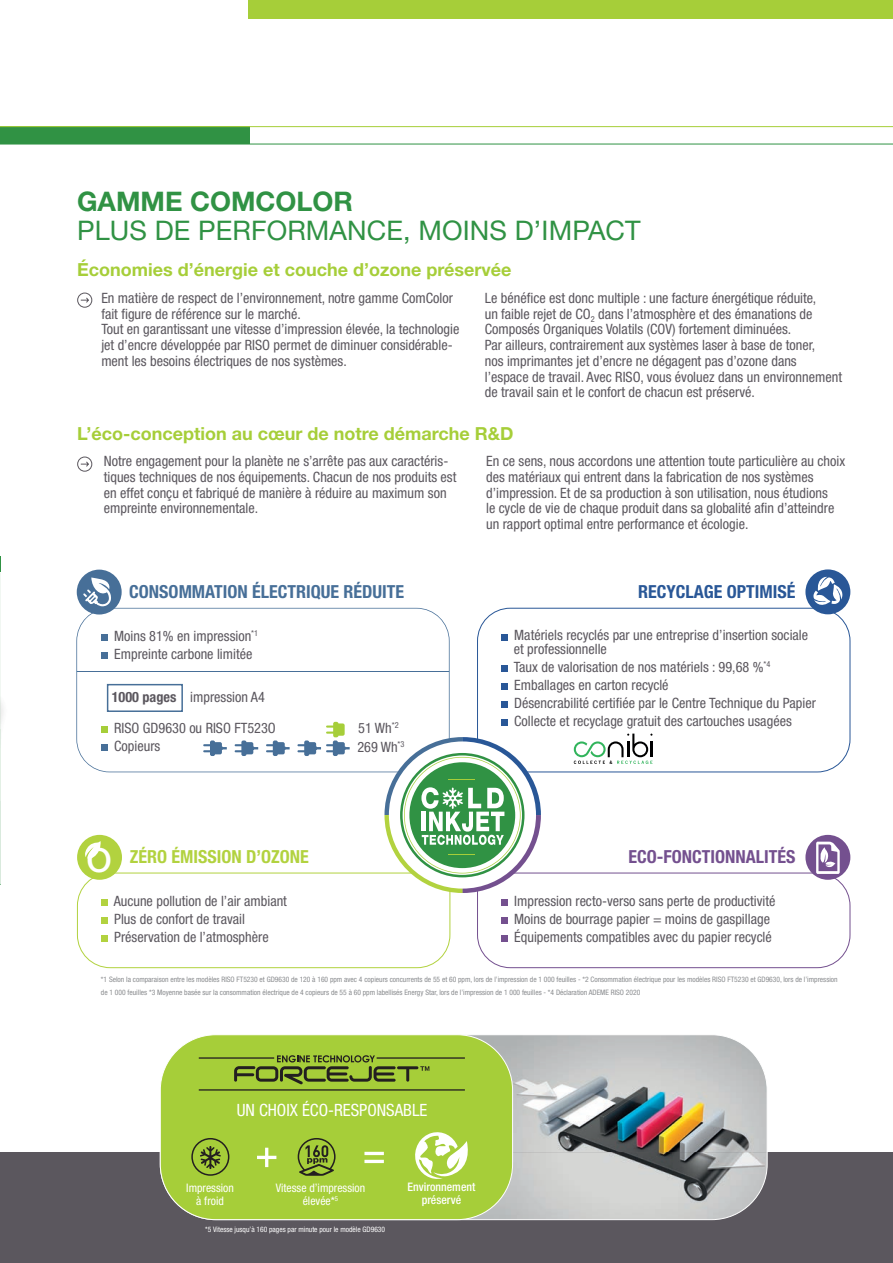
<style>
.page{position:relative;width:893px;height:1263px;background:#fff}
.page>*{position:absolute;margin:0;border:0;box-sizing:border-box;transform-origin:0 0}
.t1{font:500 33.3px "Helvetica Neue LT Std";color:#fff}
.t2{font:27px "Helvetica Neue LT Std";letter-spacing:.005em;color:#309244}
.t3{font:700 27px "Helvetica Neue LT Std";color:#309244}
.t4{font:700 18px "Helvetica Neue LT Std";color:#a6ce39}
.t5{font:700 condensed 18px "Helvetica Neue LT Std";color:#476f98}
.t6{font:700 condensed 18px "Helvetica Neue LT Std";color:#b2d23f}
.t7{font:700 condensed 18px "Helvetica Neue LT Std";color:#74508f}
.t8{font:700 condensed 18px "Helvetica Neue LT Std";color:#295797}
.t9{font:condensed 16.95px "Helvetica Neue LT Std";color:#fff}
.t10{font:condensed 14.25px/15.8px "Helvetica Neue LT Std";color:#5b575e}
.t11{font:condensed 11.7px/13px "Helvetica Neue LT Std";color:#fff;text-align:center}
.t12{font:500 condensed 11.7px/13px "Helvetica Neue LT Std";color:#fff;text-align:center}
.t13{font:condensed 7.5px/13.5px "Helvetica Neue LT Std";color:#8a8c8f}
.t14{font:condensed 7.5px "Helvetica Neue LT Std";color:#fff}
.s1{font-weight:700}
</style>
<div class="page">
<div style="left:0;top:126px;width:249px;height:18px;background:#309244"></div>
<div style="left:0;top:1152px;width:893px;height:111px;background:#5b575e"></div>
<hr style="left:0;top:126px;width:893px;height:1px;background:#a6ce39">
<img style="left:0;top:573px;width:1px;height:311px">
<hr style="left:0;top:144px;width:893px;height:1px;background:#309244">
<img style="left:470px;top:1036px;width:297px;height:183px">
<div style="left:160px;top:1035px;width:353px;height:184px;background:#a6ce39;border-radius:55px"></div>
<div style="left:160px;top:1034px;width:353px;height:186px;border:1px solid #fff;border-radius:55px"></div>
<svg style="left:234px;top:1055px;width:195px;height:29px"></svg>
<hr style="left:199px;top:1057px;width:75px;height:2px;background:#231f20">
<hr style="left:377px;top:1057px;width:88px;height:2px;background:#231f20">
<hr style="left:199px;top:1089px;width:266px;height:1px;background:#231f20">
<svg style="left:257px;top:1148px;width:19px;height:19px"></svg>
<hr style="left:364px;top:1152px;width:20px;height:3px;background:#fff">
<hr style="left:364px;top:1160px;width:20px;height:3px;background:#fff">
<svg style="left:415px;top:1132px;width:53px;height:47px"></svg>
<div style="left:248px;top:0;width:645px;height:18px;background:#a6ce39"></div>
<svg style="left:77px;top:292px;width:16px;height:16px"></svg>
<svg style="left:77px;top:456px;width:16px;height:16px"></svg>
<svg style="left:76px;top:608px;width:374px;height:137px"></svg>
<div style="left:101px;top:634px;width:6px;height:7px;background:#476f98"></div>
<div style="left:101px;top:652px;width:6px;height:7px;background:#476f98"></div>
<hr style="left:77px;top:671px;width:372px;height:1px;background:#476f98">
<div style="left:107px;top:684px;width:76px;height:28px;border:2px solid #476f98"></div>
<div style="left:77px;top:570px;width:45px;height:44px;background:#476f98;border-radius:50%"></div>
<svg style="left:83px;top:577px;width:28px;height:29px"></svg>
<svg style="left:477px;top:607px;width:374px;height:115px"></svg>
<div style="left:805px;top:569px;width:45px;height:45px;background:#295797;border-radius:50%"></div>
<svg style="left:813px;top:576px;width:30px;height:29px"></svg>
<svg style="left:191px;top:1138px;width:38px;height:38px"></svg>
<svg style="left:297px;top:1138px;width:39px;height:38px"></svg>
<svg style="left:77px;top:722px;width:774px;height:246px"></svg>
<h2 class="t3" style="left:77px;top:185px;width:277px">GAMME COMCOLOR</h2>
<h2 class="t2" style="left:77px;top:214px;width:565px">PLUS DE PERFORMANCE, MOINS D’IMPACT</h2>
<p class="t4" style="left:77px;top:259px;width:436px">Économies d’énergie et couche d’ozone préservée</p>
<p class="t10" style="left:101px;top:290px;width:360px">En matière de respect de l’environnement, notre gamme ComColor fait figure de référence sur le marché.<br>Tout en garantissant une vitesse d’impression élevée, la technologie jet d’encre développée par RISO permet de diminuer considérable&shy;ment les besoins électriques de nos systèmes.</p>
<p class="t10" style="left:485px;top:290px;width:359px">Le bénéfice est donc multiple : une facture énergétique réduite,<br>un faible rejet de CO<sub>2</sub> dans l’atmosphère et des émanations de Composés Organiques Volatils (COV) fortement diminuées.<br>Par ailleurs, contrairement aux systèmes laser à base de toner,<br>nos imprimantes jet d’encre ne dégagent pas d’ozone dans l’espace de travail. Avec RISO, vous évoluez dans un environnement de travail sain et le confort de chacun est préservé.</p>
<p class="t4" style="left:77px;top:423px;width:438px">L’éco-conception au cœur de notre démarche R&amp;D</p>
<p class="t10" style="left:104px;top:453px;width:354px">Notre engagement pour la planète ne s’arrête pas aux caractéris&shy;tiques techniques de nos équipements. Chacun de nos produits est en effet conçu et fabriqué de manière à réduire au maximum son empreinte environnementale.</p>
<p class="t10" style="left:486px;top:453px;width:361px">En ce sens, nous accordons une attention toute particulière au choix des matériaux qui entrent dans la fabrication de nos systèmes d’impression. Et de sa production à son utilisation, nous étudions<br>le cycle de vie de chaque produit dans sa globalité afin d’atteindre un rapport optimal entre performance et écologie.</p>
<p class="t5" style="left:129px;top:581px;width:276px">CONSOMMATION ÉLECTRIQUE RÉDUITE</p>
<p class="t10" style="left:114px;top:626px;width:146px;line-height:18px">Moins 81% en impression<sup>*1<br></sup>Empreinte carbone limitée</p>
<p class="t10" style="left:112px;top:681px;width:166px;line-height:30.9px"><span class="s1">1000 pages</span> impression A4<br>RISO GD9630 ou RISO FT523O</p>
<p class="t10" style="left:114px;top:738px;width:48px">Copieurs</p>
<p class="t10" style="left:357px;top:719px;width:49px;line-height:18.6px">51 Wh<sup>*2<br></sup>269 Wh<sup>*3</sup></p>
<p class="t8" style="left:638px;top:580px;width:159px">RECYCLAGE OPTIMISÉ</p>
<p class="t10" style="left:514px;top:628px;width:296px;line-height:13.5px">Matériels recyclés par une entreprise d’insertion sociale et professionnelle</p>
<p class="t10" style="left:514px;top:658px;width:304px;line-height:18px">Taux de valorisation de nos matériels : 99,68 %<sup>*4<br></sup>Emballages en carton recyclé<br>Désencrabilité certifiée par le Centre Technique du Papier Collecte et recyclage gratuit des cartouches usagées</p>
<p class="t6" style="left:130px;top:846px;width:180px">ZÉRO ÉMISSION D’OZONE</p>
<p class="t7" style="left:628px;top:846px;width:168px">ECO-FONCTIONNALITÉS</p>
<p class="t10" style="left:514px;top:891px;width:263px;line-height:18px">Impression recto-verso sans perte de productivité<br>Moins de bourrage papier = moins de gaspillage<br>Équipements compatibles avec du papier recyclé</p>
<h1 class="t1" style="left:87px;top:840px;width:27px">O</h1>
<p class="t10" style="left:114px;top:891px;width:175px;line-height:18px">Aucune pollution de l’air ambiant<br>Plus de confort de travail<br>Préservation de l’atmosphère</p>
<p class="t13" style="left:101px;top:972px;width:738px">*1 Selon la comparaison entre les modèles RISO FT5230 et GD9630 de 120 à 160 ppm avec 4 copieurs concurrents de 55 et 60 ppm, lors de l’impression de 1 000 feuilles - *2 Consommation électrique pour les modèles RISO FT5230 et GD9630, lors de l’impression de 1 000 feuilles *3 Moyenne basée sur la consommation électrique de 4 copieurs de 55 à 60 ppm labellisés Energy Star, lors de l’impression de 1 000 feuilles - *4 Déclaration ADEME RISO 2020</p>
<p class="t9" style="left:237px;top:1100px;width:192px">UN CHOIX ÉCO-RESPONSABLE</p>
<p class="t11" style="left:186px;top:1181px;width:49px">Impression à froid</p>
<p class="t12" style="left:408px;top:1180px;width:69px">Environnement préservé</p>
<p class="t11" style="left:276px;top:1181px;width:91px">Vitesse d’impression élevée*<sup>5</sup></p>
<p class="t14" style="left:205px;top:1225px;width:181px">*5 Vitesse jusqu’à 160 pages par minute pour le modèle GD9630</p>
</div>
